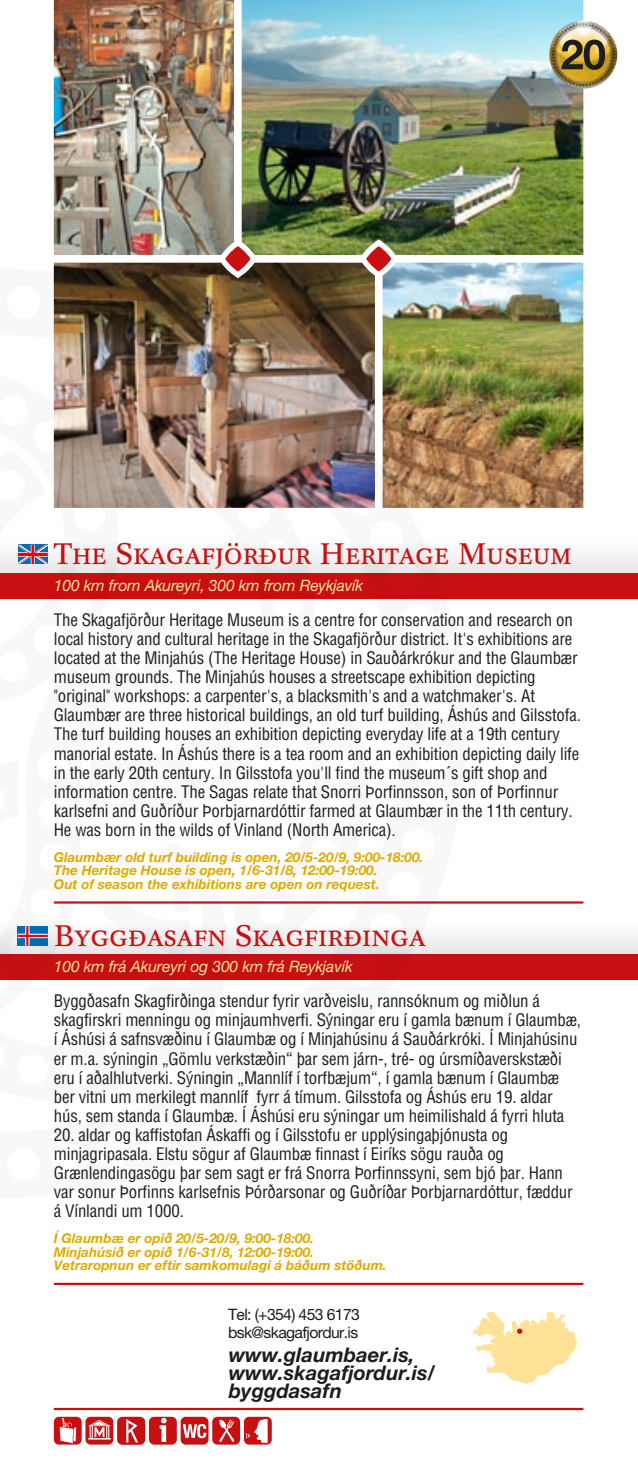
<style>
.page{position:relative;width:638px;height:1467px;background:#fff}
.page>*{position:absolute;margin:0;border:0;box-sizing:border-box;transform-origin:0 0}
.t1{font:29.25px "Concorde BEIS Regular SC";color:#c81013}
.t2{font:italic 700 20.25px/18px "Helvetica Neue IS";color:#1d1d1b}
.t3{font:condensed 16.88px/19.1px "Helvetica IS";letter-spacing:-.01em;color:#1d1d1b}
.t4{font:italic 15.75px "Helvetica Neue IS";letter-spacing:-.01em;color:#ffe297}
.t5{font:15.75px/18px "Helvetica Neue IS";letter-spacing:-.04em;color:#1d1d1b}
.t6{font:italic 700 13.5px/13.5px "Helvetica Neue IS";color:#e0aa00}
</style>
<div class="page">
<div style="left:0;top:912px;width:638px;height:42px;background:linear-gradient(to bottom,#fff,#e8e8e8)"></div>
<div style="left:0;top:954px;width:638px;height:26px;background:#c81013"></div>
<div style="left:0;top:530px;width:638px;height:43px;background:linear-gradient(to bottom,#fff,#e8e8e8)"></div>
<div style="left:0;top:573px;width:638px;height:26px;background:#c81013"></div>
<svg style="left:0;top:269px;width:466px;height:685px"></svg>
<hr style="left:54px;top:1408px;width:529px;height:2px;background:#c81013">
<hr style="left:54px;top:1283px;width:529px;height:2px;background:#c81013">
<hr style="left:54px;top:901px;width:529px;height:3px;background:#c81013">
<svg style="left:473px;top:1312px;width:104px;height:71px"></svg>
<svg style="left:18px;top:545px;width:30px;height:19px"></svg>
<svg style="left:18px;top:926px;width:30px;height:20px"></svg>
<img style="left:54px;top:0;width:180px;height:255px">
<img style="left:383px;top:263px;width:200px;height:245px">
<svg style="left:225px;top:246px;width:25px;height:17px"></svg>
<svg style="left:366px;top:255px;width:25px;height:16px"></svg>
<img style="left:54px;top:263px;width:321px;height:245px">
<img style="left:242px;top:0;width:341px;height:255px">
<div style="left:54px;top:1417px;width:28px;height:28px;background:#c81013;border-radius:5px"></div>
<svg style="left:60px;top:1418px;width:16px;height:25px"></svg>
<div style="left:149px;top:1417px;width:28px;height:28px;background:#c81013;border-radius:5px"></div>
<svg style="left:160px;top:1418px;width:7px;height:24px"></svg>
<div style="left:244px;top:1417px;width:28px;height:28px;background:#c81013;border-radius:5px"></div>
<svg style="left:245px;top:1419px;width:23px;height:24px"></svg>
<div style="left:181px;top:1417px;width:27px;height:28px;background:#c81013;border-radius:5px"></div>
<svg style="left:183px;top:1424px;width:23px;height:14px"></svg>
<div style="left:85px;top:1417px;width:28px;height:28px;background:#c81013;border-radius:5px"></div>
<svg style="left:88px;top:1420px;width:23px;height:19px"></svg>
<div style="left:212px;top:1417px;width:28px;height:28px;background:#c81013;border-radius:5px"></div>
<svg style="left:219px;top:1419px;width:15px;height:23px"></svg>
<div style="left:117px;top:1417px;width:28px;height:28px;background:#c81013;border-radius:5px"></div>
<svg style="left:126px;top:1419px;width:12px;height:23px"></svg>
<img style="left:549px;top:21px;width:68px;height:68px">
<svg style="left:561px;top:40px;width:44px;height:30px"></svg>
<h1 class="t1" style="left:54px;top:537px;width:519px">The Skagafjörður Heritage Museum</h1>
<p class="t4" style="left:54px;top:576px;width:311px">100 km from Akureyri, 300 km from Reykjavík</p>
<p class="t3" style="left:54px;top:610px;width:528px">The Skagafjörður Heritage Museum is a centre for conservation and research on local history and cultural heritage in the Skagafjörður district. It's exhibitions are located at the Minjahús (The Heritage House) in Sauðárkrókur and the Glaumbær museum grounds. The Minjahús houses a streetscape exhibition depicting "original" workshops: a carpenter's, a blacksmith's and a watchmaker's. At Glaumbær are three historical buildings, an old turf building, Áshús and Gilsstofa.<br>The turf building houses an exhibition depicting everyday life at a 19th century manorial estate. In Áshús there is a tea room and an exhibition depicting daily life in the early 20th century. In Gilsstofa you'll find the museum´s gift shop and information centre. The Sagas relate that Snorri Þorfinnsson, son of Þorfinnur karlsefni and Guðríður Þorbjarnardóttir farmed at Glaumbær in the 11th century.<br>He was born in the wilds of Vinland (North America).</p>
<p class="t6" style="left:54px;top:850px;width:371px">Glaumbær old turf building is open, 20/5-20/9, 9:00-18:00.<br>The Heritage House is open, 1/6-31/8, 12:00-19:00.<br>Out of season the exhibitions are open on request.</p>
<h1 class="t1" style="left:54px;top:919px;width:373px">Byggðasafn Skagfirðinga</h1>
<p class="t4" style="left:54px;top:957px;width:300px">100 km frá Akureyri og 300 km frá Reykjavík</p>
<p class="t3" style="left:54px;top:991px;width:529px">Byggðasafn Skagfirðinga stendur fyrir varðveislu, rannsóknum og miðlun á skagfirskri menningu og minjaumhverfi. Sýningar eru í gamla bænum í Glaumbæ, í Áshúsi á safnsvæðinu í Glaumbæ og í Minjahúsinu á Sauðárkróki. Í Minjahúsinu er m.a. sýningin „Gömlu verkstæðin“ þar sem járn-, tré- og úrsmíðaverskstæði eru í aðalhlutverki. Sýningin „Mannlíf í torfbæjum“, í gamla bænum í Glaumbæ ber vitni um merkilegt mannlíf fyrr á tímum. Gilsstofa og Áshús eru 19. aldar hús, sem standa í Glaumbæ. Í Áshúsi eru sýningar um heimilishald á fyrri hluta</p>
<p class="t3" style="left:54px;top:1125px;width:520px">20. aldar og kaffistofan Áskaffi og í Gilsstofu er upplýsingaþjónusta og minjagripasala. Elstu sögur af Glaumbæ finnast í Eiríks sögu rauða og Grænlendingasögu þar sem sagt er frá Snorra Þorfinnssyni, sem bjó þar. Hann var sonur Þorfinns karlsefnis Þórðarsonar og Guðríðar Þorbjarnardóttur, fæddur á Vínlandi um 1000.</p>
<p class="t6" style="left:54px;top:1232px;width:334px">Í Glaumbæ er opið 20/5-20/9, 9:00-18:00.<br>Minjahúsið er opið 1/6-31/8, 12:00-19:00.<br>Vetraropnun er eftir samkomulagi á báðum stöðum.</p>
<p class="t5" style="left:228px;top:1305px;width:133px">Tel: (+354) 453 6173 bsk@skagafjordur.is</p>
<p class="t2" style="left:229px;top:1346px;width:208px">www.glaumbaer.is, www.skagafjordur.is/ byggdasafn</p>
</div>
